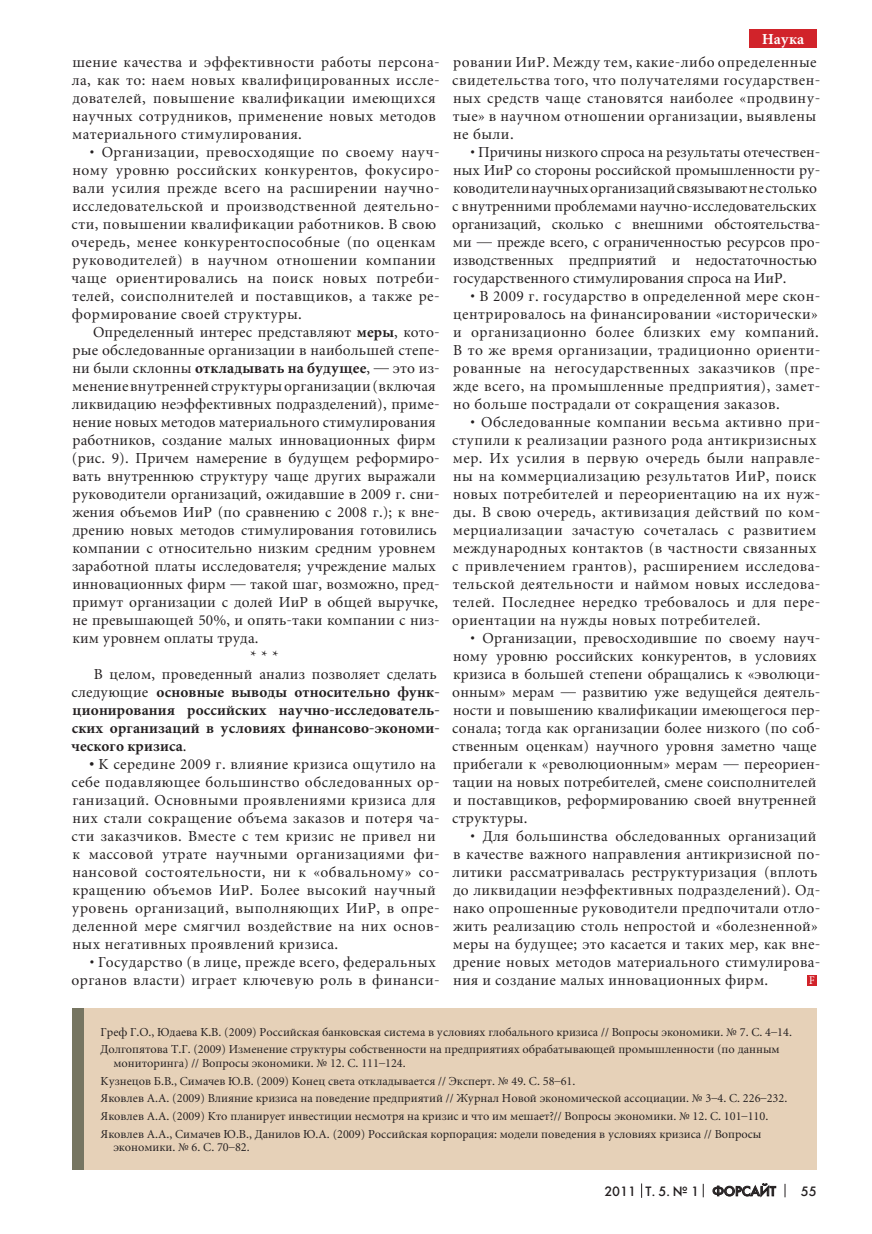
<style>
.page{position:relative;width:872px;height:1234px;background:#fff}
.page>*{position:absolute;margin:0;border:0;box-sizing:border-box;transform-origin:0 0}
.Обычный{font:15px/18px "Miniature";letter-spacing:.025em;color:#231f20}
.Обычный-2{font:15px/18px "Miniature";color:#231f20}
.Обычный-3{font:700 15px/18px "Miniature";letter-spacing:.01em;color:#231f20}
.t1{font:700 15px "Miniature";color:#fff}
.t2{font:13.5px "Futura Futuris C";color:#231f20}
.t3{font:12px/13.5px "Miniature";color:#231f20}
.t4{font:11.7px "Minion Pro";color:#fff;scale:.89 1}
.s1{font-weight:700}
.s2{font-weight:400}
</style>
<div class="page">
<svg style="left:703px;top:1183px;width:1px;height:13px"></svg>
<svg style="left:784px;top:1183px;width:1px;height:13px"></svg>
<svg style="left:712px;top:1183px;width:64px;height:14px"></svg>
<div style="left:749px;top:30px;width:67px;height:18px;background:#d1232a"></div>
<svg style="left:641px;top:1183px;width:1px;height:14px"></svg>
<div style="left:72px;top:1008px;width:12px;height:161px;background:#767561"></div>
<div style="left:84px;top:1008px;width:732px;height:161px;background:#e6d1b8"></div>
<div style="left:807px;top:975px;width:9px;height:10px;background:#d1232a"></div>
<p class="Обычный" style="left:72px;top:53px;width:369px">шение качества и эффективности работы персона&shy;ла, как то: наем новых квалифицированных иссле&shy;дователей, повышение квалификации имеющихся научных сотрудников, применение новых методов материального стимулирования.</p>
<p class="Обычный" style="left:71px;top:143px;width:370px;text-indent:19px">• Организации, превосходящие по своему науч&shy;ному уровню российских конкурентов, фокусиро&shy;вали усилия прежде всего на расширении научно&shy;исследовательской и производственной деятельно&shy;сти, повышении квалификации работников. В свою очередь, менее конкурентоспособные (по оценкам руководителей) в научном отношении компании чаще ориентировались на поиск новых потреби&shy;телей, соисполнителей и поставщиков, а также ре&shy;формирование своей структуры.</p>
<p class="Обычный" style="left:72px;top:323px;width:369px;text-indent:21px">Определенный интерес представляют <span class="s1">меры</span>, кото&shy;рые обследованные организации в наибольшей степе&shy;ни были склонны <span class="s1">откладывать на будущее</span>, — это из&shy;менение внутренней структуры организации (включая ликвидацию неэффективных подразделений), приме&shy;нение новых методов материального стимулирования работников, создание малых инновационных фирм (рис. 9). Причем намерение в будущем реформиро&shy;вать внутреннюю структуру чаще других выражали руководители организаций, ожидавшие в 2009 г. сни&shy;жения объемов ИиР (по сравнению с 2008 г.); к вне&shy;дрению новых методов стимулирования готовились компании с относительно низким средним уровнем заработной платы исследователя; учреждение малых инновационных фирм — такой шаг, возможно, пред&shy;примут организации с долей ИиР в общей выручке, не превышающей 50%, и опять-таки компании с низ&shy;ким уровнем оплаты труда.</p>
<p class="Обычный" style="left:250px;top:647px;width:30px">* * *</p>
<p class="Обычный-3" style="left:71px;top:665px;width:370px;text-indent:23px"><span class="s2">В целом, проведенный анализ позволяет сделать следующие</span> основные выводы относительно функ&shy;ционирования российских научно-исследователь&shy;ских организаций в условиях финансово-экономи&shy;ческого кризиса<span class="s2">.</span></p>
<p class="Обычный" style="left:72px;top:755px;width:369px;text-indent:18px"><span class="s1">•</span> К середине 2009 г. влияние кризиса ощутило на себе подавляющее большинство обследованных ор&shy;ганизаций. Основными проявлениями кризиса для них стали сокращение объема заказов и потеря ча&shy;сти заказчиков. Вместе с тем кризис не привел ни к массовой утрате научными организациями фи&shy;нансовой состоятельности, ни к «обвальному» со&shy;кращению объемов ИиР. Более высокий научный уровень организаций, выполняющих ИиР, в опре&shy;деленной мере смягчил воздействие на них основ&shy;ных негативных проявлений кризиса.</p>
<p class="Обычный" style="left:72px;top:953px;width:369px;text-align:right">• Государство (в лице, прежде всего, федеральных органов власти) играет ключевую роль в финанси-</p>
<p class="t1" style="left:762px;top:31px;width:43px">Наука</p>
<p class="Обычный" style="left:452px;top:53px;width:369px">ровании ИиР. Между тем, какие-либо определенные свидетельства того, что получателями государствен&shy;ных средств чаще становятся наиболее «продвину&shy;тые» в научном отношении организации, выявлены не были.</p>
<p class="Обычный-2" style="left:452px;top:143px;width:369px;text-indent:18px">• Причины низкого спроса на результаты отечествен&shy;ных ИиР со стороны российской промышленности ру&shy;ководители научных организаций связывают не столько с внутренними проблемами научно-исследовательских организаций, сколько с внешними обстоятельства&shy;ми — прежде всего, с ограниченностью ресурсов про&shy;изводственных предприятий и недостаточностью государственного стимулирования спроса на ИиР.</p>
<p class="Обычный" style="left:453px;top:287px;width:369px;text-indent:18px">• В 2009 г. государство в определенной мере скон&shy;центрировалось на финансировании «исторически» и организационно более близких ему компаний.<br>В то же время организации, традиционно ориенти&shy;рованные на негосударственных заказчиков (пре&shy;жде всего, на промышленные предприятия), замет&shy;но больше пострадали от сокращения заказов.</p>
<p class="Обычный" style="left:452px;top:413px;width:369px;text-indent:18px">• Обследованные компании весьма активно при&shy;ступили к реализации разного рода антикризисных мер. Их усилия в первую очередь были направле&shy;ны на коммерциализацию результатов ИиР, поиск новых потребителей и переориентацию на их нуж&shy;ды. В свою очередь, активизация действий по ком&shy;мерциализации зачастую сочеталась с развитием международных контактов (в частности связанных с привлечением грантов), расширением исследова&shy;тельской деятельности и наймом новых исследова&shy;телей. Последнее нередко требовалось и для пере&shy;ориентации на нужды новых потребителей.</p>
<p class="Обычный" style="left:452px;top:629px;width:369px;text-indent:18px">• Организации, превосходившие по своему науч&shy;ному уровню российских конкурентов, в условиях кризиса в большей степени обращались к «эволюци&shy;онным» мерам — развитию уже ведущейся деятель&shy;ности и повышению квалификации имеющегося пер&shy;сонала; тогда как организации более низкого (по соб&shy;ственным оценкам) научного уровня заметно чаще прибегали к «революционным» мерам — переориен&shy;тации на новых потребителей, смене соисполнителей и поставщиков, реформированию своей внутренней структуры.</p>
<p class="Обычный" style="left:452px;top:827px;width:369px;text-indent:18px">• Для большинства обследованных организаций в качестве важного направления антикризисной по&shy;литики рассматривалась реструктуризация (вплоть до ликвидации неэффективных подразделений). Од&shy;нако опрошенные руководители предпочитали отло&shy;жить реализацию столь непростой и «болезненной» меры на будущее; это касается и таких мер, как вне&shy;дрение новых методов материального стимулирова&shy;ния и создание малых инновационных фирм.</p>
<p class="t4" style="left:809px;top:972px;width:8px">F</p>
<p class="t3" style="left:101px;top:1025px;width:693px">Греф Г.О., Юдаева К.В. (2009) Российская банковская система в условиях глобального кризиса // Вопросы экономики. № 7. C. 4–14.</p>
<p class="t3" style="left:113px;top:1042px;width:668px;text-indent:-13px">Долгопятова Т.Г. (2009) Изменение структуры собственности на предприятиях обрабатывающей промышленности (по данным мониторинга) // Вопросы экономики. № 12. С. 111–124.</p>
<p class="t3" style="left:101px;top:1074px;width:476px">Кузнецов Б.В., Симачев Ю.В. (2009) Конец света откладывается // Эксперт. № 49. C. 58–61.</p>
<p class="t3" style="left:101px;top:1091px;width:688px">Яковлев А.А. (2009) Влияние кризиса на поведение предприятий // Журнал Новой экономической ассоциации. № 3–4. C. 226–232.</p>
<p class="t3" style="left:101px;top:1109px;width:669px">Яковлев А.А. (2009) Кто планирует инвестиции несмотря на кризис и что им мешает?// Вопросы экономики. № 12. C. 101–110.</p>
<p class="t3" style="left:113px;top:1127px;width:649px;text-indent:-13px">Яковлев А.А., Симачев Ю.В., Данилов Ю.А. (2009) Российская корпорация: модели поведения в условиях кризиса // Вопросы экономики. № 6. C. 70–82.</p>
<p class="t2" style="left:604px;top:1182px;width:173px">2011 Т. 5. № 1 Форсайт</p>
<p class="t2" style="left:801px;top:1182px;width:17px">55</p>
</div>
